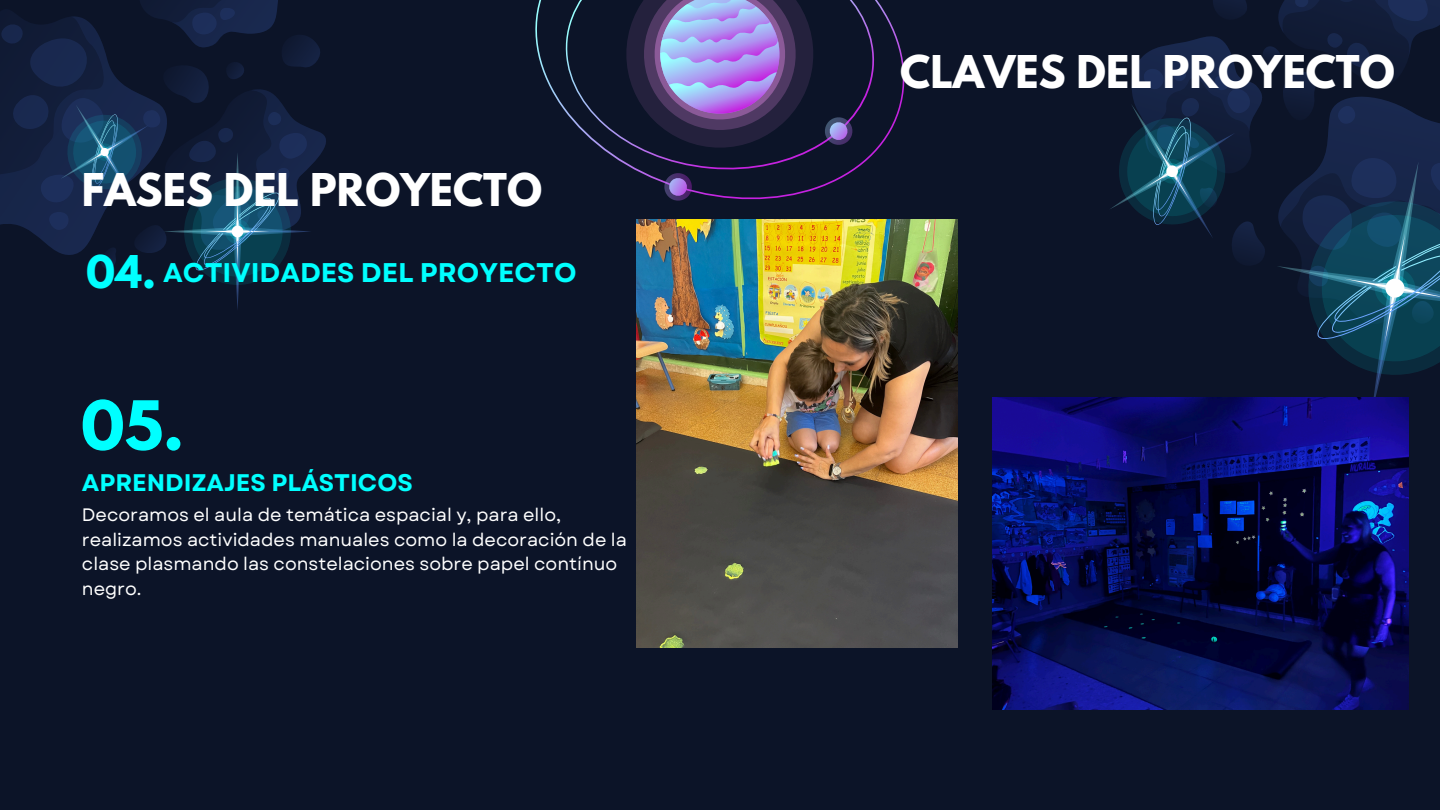
<style>
.page{position:relative;width:1440px;height:810px;background:#0c1428}
.page>*{position:absolute;margin:0;border:0;box-sizing:border-box;transform-origin:0 0}
.t1{font:700 60px "League Spartan";color:#0ff}
.t2{font:700 40px "League Spartan";color:#fff}
.t3{font:700 40px "League Spartan";color:#0ff}
.t4{font:700 27px "Garet";color:#0ff}
.t5{font:700 24px "Garet";color:#0ff}
.t6{font:18px/24.8px "Garet";color:#fff}
</style>
<div class="page">
<svg style="left:0;top:13px;width:32px;height:219px;fill:#121d39"></svg>
<svg style="left:535px;top:0;width:370px;height:200px"></svg>
<svg style="left:563px;top:0;width:314px;height:172px"></svg>
<svg style="left:617px;top:0;width:237px;height:157px"></svg>
<svg style="left:663px;top:172px;width:30px;height:29px"></svg>
<svg style="left:32px;top:0;width:294px;height:309px"></svg>
<svg style="left:1110px;top:0;width:330px;height:408px"></svg>
<img style="left:637px;top:219px;width:321px;height:428px">
<img style="left:993px;top:397px;width:415px;height:312px">
<h2 class="t2" style="left:82px;top:170px;width:462px">FASES DEL PROYECTO</h2>
<p class="t3" style="left:86px;top:252px;width:71px">04.</p>
<p class="t4" style="left:163px;top:253px;width:415px">ACTIVIDADES DEL PROYECTO</p>
<p class="t1" style="left:81px;top:396px;width:105px">05.</p>
<p class="t5" style="left:82px;top:465px;width:332px">APRENDIZAJES PLÁSTICOS</p>
<h3 class="t6" style="left:82px;top:502px;width:547px">Decoramos el aula de temática espacial y, para ello, realizamos actividades manuales como la decoración de la clase plasmando las constelaciones sobre papel contínuo negro.</h3>
<p class="t2" style="left:900px;top:52px;width:496px">CLAVES DEL PROYECTO</p>
</div>
